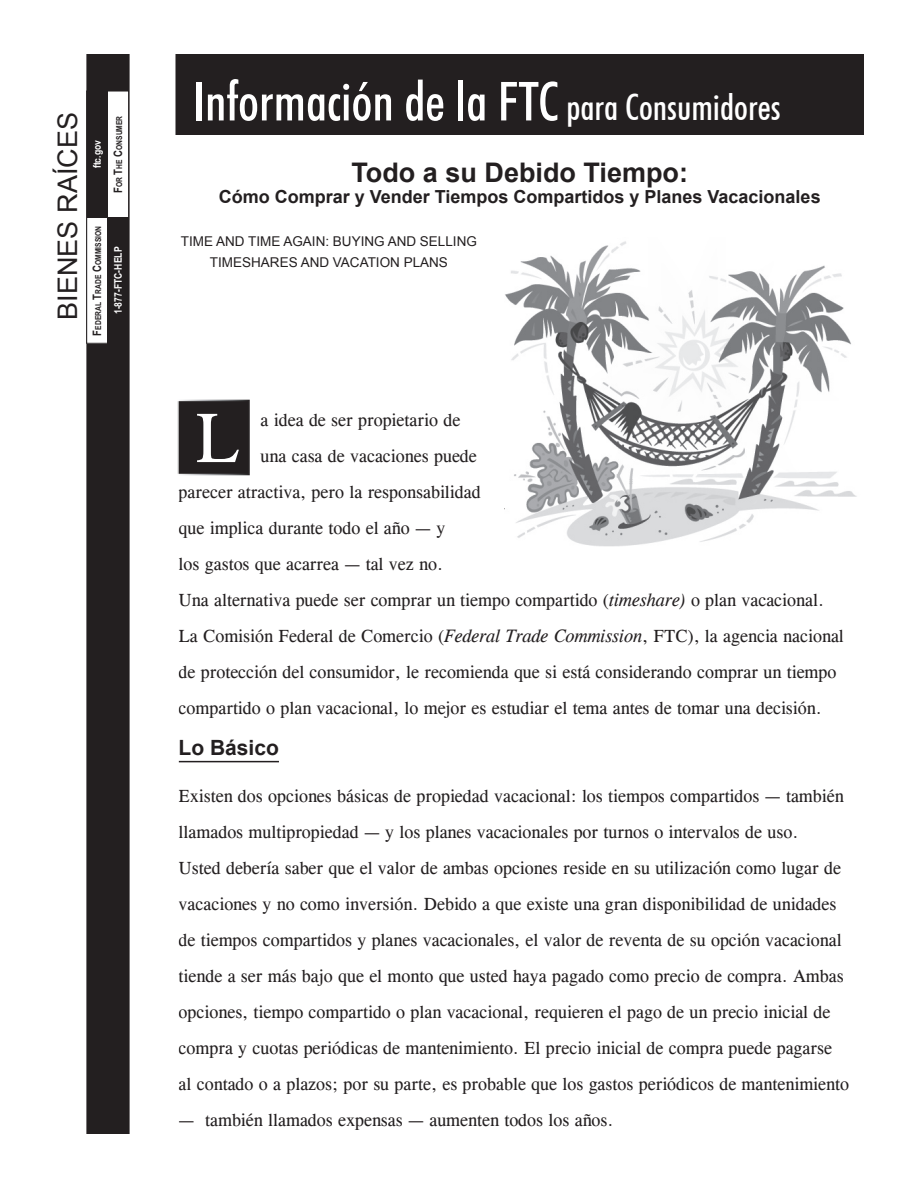
<style>
.page{position:relative;width:918px;height:1188px;background:#fff}
.page>*{position:absolute;margin:0;border:0;box-sizing:border-box;transform-origin:0 0}
.t1{font:70.95px "CG Times";color:#fff}
.t2{font:500 condensed 54px "Futura BT";color:#fff}
.t3{font:700 27px "Arial";color:#231f20}
.t4{font:27px "Arial";color:#231f20}
.t5{font:700 21px "Arial";color:#231f20}
.t6{font:18px/36px "CG Times";color:#231f20}
.t7{font:700 18px "Arial";color:#231f20}
.t8{font:13.5px/21px "Arial";color:#231f20;text-align:center}
.t9{font:700 10.5px "Arial Narrow";color:#fff}
.t10{font:700 8.1px "Arial Narrow";color:#231f20}
.s1{font-size:11.7px}
.s2{font-size:36px}
.s3{font-style:italic}
</style>
<div class="page">
<div style="left:176px;top:400px;width:73px;height:75px;background:#231f20"></div>
<div style="left:175px;top:400px;width:75px;height:75px;border:2px solid #fff"></div>
<hr style="left:179px;top:761px;width:100px;height:1px;background:#231f20">
<div style="left:176px;top:55px;width:687px;height:79px;background:#231f20"></div>
<div style="left:175px;top:54px;width:689px;height:81px;border:2px solid #231f20"></div>
<div style="left:87px;top:55px;width:42px;height:1078px;background:#231f20"></div>
<div style="left:86px;top:54px;width:44px;height:1080px;border:2px solid #231f20"></div>
<div style="left:87px;top:91px;width:42px;height:252px;background:#fff"></div>
<div style="left:86px;top:91px;width:43px;height:253px;border:1px solid #231f20"></div>
<div style="left:87px;top:91px;width:21px;height:126px;background:#231f20"></div>
<div style="left:108px;top:217px;width:21px;height:126px;background:#231f20"></div>
<img style="left:504px;top:241px;width:353px;height:305px">
<h3 class="t4" style="left:50px;top:320px;width:209px;rotate:-90deg">BIENES RAÍCES</h3>
<p class="t9" style="left:89px;top:168px;width:30px;rotate:-90deg">ftc.gov</p>
<p class="t10" style="left:113px;top:193px;width:79px;rotate:-90deg"><span class="s1">F</span>OR <span class="s1">T</span>HE <span class="s1">C</span>ONSUMER</p>
<p class="t10" style="left:92px;top:336px;width:111px;rotate:-90deg"><span class="s1">F</span>EDERAL <span class="s1">T</span>RADE <span class="s1">C</span>OMMISSION</p>
<p class="t9" style="left:110px;top:314px;width:69px;rotate:-90deg">1-877-FTC-HELP</p>
<h2 class="t2" style="left:193px;top:69px;width:589px">Información de la FTC <span class="s2">para Consumidores</span></h2>
<h3 class="t3" style="left:352px;top:154px;width:338px">Todo a su Debido Tiempo:</h3>
<p class="t7" style="left:219px;top:185px;width:603px">Cómo Comprar y Vender Tiempos Compartidos y Planes Vacacionales</p>
<p class="t8" style="left:181px;top:231px;width:298px">TIME AND TIME AGAIN: BUYING AND SELLING<br>TIMESHARES AND VACATION PLANS</p>
<h1 class="t1" style="left:195px;top:397px;width:46px">L</h1>
<p class="t6" style="left:261px;top:402px;width:201px">a idea de ser propietario de</p>
<p class="t6" style="left:261px;top:438px;width:218px">una casa de vacaciones puede</p>
<p class="t6" style="left:179px;top:474px;width:304px">parecer atractiva, pero la responsabilidad</p>
<p class="t6" style="left:179px;top:510px;width:268px">que implica durante todo el año — y</p>
<p class="t6" style="left:179px;top:546px;width:266px">los gastos que acarrea — tal vez no.</p>
<p class="t6" style="left:179px;top:582px;width:647px">Una alternativa puede ser comprar un tiempo compartido (<span class="s3">timeshare)</span> o plan vacacional.</p>
<p class="t6" style="left:179px;top:618px;width:667px">La Comisión Federal de Comercio (<span class="s3">Federal Trade Commission</span>, FTC), la agencia nacional</p>
<p class="t6" style="left:179px;top:654px;width:659px">de protección del consumidor, le recomienda que si está considerando comprar un tiempo</p>
<p class="t6" style="left:179px;top:690px;width:645px">compartido o plan vacacional, lo mejor es estudiar el tema antes de tomar una decisión.</p>
<p class="t5" style="left:179px;top:734px;width:102px">Lo Básico</p>
<p class="t6" style="left:179px;top:778px;width:672px">Existen dos opciones básicas de propiedad vacacional: los tiempos compartidos — también llamados multipropiedad — y los planes vacacionales por turnos o intervalos de uso.<br>Usted debería saber que el valor de ambas opciones reside en su utilización como lugar de vacaciones y no como inversión. Debido a que existe una gran disponibilidad de unidades de tiempos compartidos y planes vacacionales, el valor de reventa de su opción vacacional tiende a ser más bajo que el monto que usted haya pagado como precio de compra. Ambas opciones, tiempo compartido o plan vacacional, requieren el pago de un precio inicial de compra y cuotas periódicas de mantenimiento. El precio inicial de compra puede pagarse al contado o a plazos; por su parte, es probable que los gastos periódicos de mantenimiento</p>
<p class="t6" style="left:179px;top:1102px;width:436px">— también llamados expensas — aumenten todos los años.</p>
</div>
